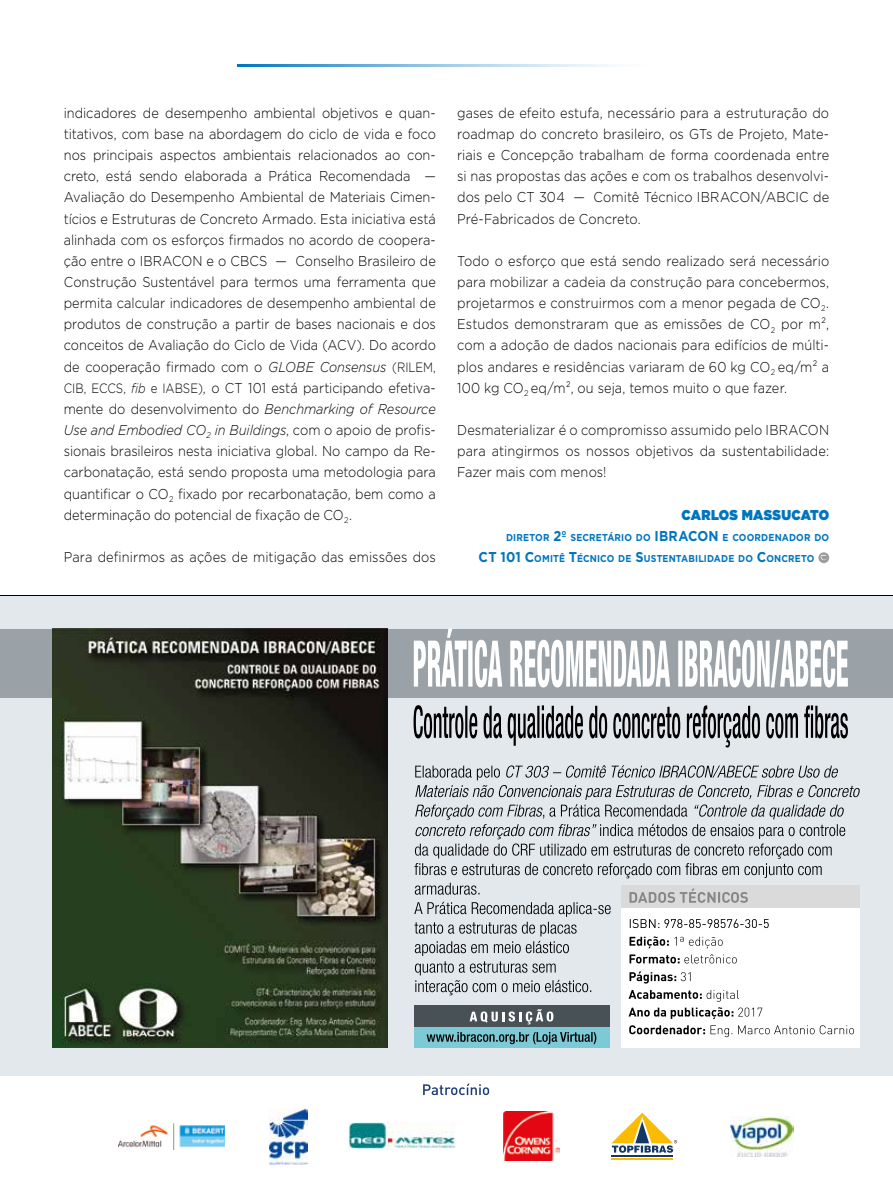
<style>
.page{position:relative;width:893px;height:1191px;background:#fff}
.page>*{position:absolute;margin:0;border:0;box-sizing:border-box;transform-origin:0 0}
.t1{font:300 14.25px/21.1px "Gotham";letter-spacing:.005em;color:#000;text-align:justify;scale:.9 1}
.t2{font:900 14.25px "Gotham";letter-spacing:.02em;color:#0075bf;scale:.9 1}
.t3{font:700 10.05px/21.1px "Gotham";letter-spacing:.015em;color:#0075bf;scale:.9 1}
.s1{font-style:italic}
.s2{font-size:13.5px}
.s3{font-style:italic;font-size:13.5px}
.s4{font-size:14.25px}
</style>
<div class="page">
<div style="left:0;top:596px;width:893px;height:595px;background:#e3e8ec"></div>
<div style="left:0;top:629px;width:893px;height:68px;background:#9aa2a7"></div>
<div style="left:0;top:1076px;width:893px;height:115px;background:#fff"></div>
<svg style="left:423px;top:1083px;width:66px;height:12px"></svg>
<img style="left:53px;top:628px;width:334px;height:419px">
<svg style="left:414px;top:629px;width:434px;height:58px"></svg>
<svg style="left:414px;top:705px;width:434px;height:42px"></svg>
<div style="left:621px;top:885px;width:239px;height:162px;background:#fff"></div>
<svg style="left:414px;top:765px;width:446px;height:236px"></svg>
<svg style="left:629px;top:1007px;width:133px;height:12px"></svg>
<svg style="left:629px;top:1025px;width:225px;height:12px"></svg>
<div style="left:414px;top:1006px;width:195px;height:41px;background:#7dcad6"></div>
<div style="left:414px;top:1006px;width:195px;height:21px;background:#485156"></div>
<svg style="left:470px;top:1009px;width:83px;height:15px"></svg>
<svg style="left:427px;top:1032px;width:169px;height:12px"></svg>
<img style="left:270px;top:1108px;width:38px;height:56px">
<img style="left:348px;top:1122px;width:108px;height:27px">
<img style="left:503px;top:1112px;width:57px;height:48px">
<img style="left:730px;top:1116px;width:64px;height:40px">
<img style="left:119px;top:1123px;width:106px;height:26px">
<svg style="left:612px;top:1112px;width:65px;height:40px"></svg>
<hr style="left:612px;top:1154px;width:61px;height:2px;background:#143866">
<hr style="left:612px;top:1158px;width:61px;height:2px;background:#fabb00">
<div style="left:818px;top:552px;width:11px;height:11px;background:#9d9c9c;border-radius:50%"></div>
<svg style="left:821px;top:555px;width:5px;height:5px"></svg>
<hr style="left:237px;top:64px;width:419px;height:2px;background:#0075bf">
<hr style="left:0;top:595px;width:893px;height:1px;background:#000">
<p class="t1" style="left:64px;top:102px;width:415px">indicadores de desempenho ambiental objetivos e quan&shy;titativos, com base na abordagem do ciclo de vida e foco nos principais aspectos ambientais relacionados ao con&shy;creto, está sendo elaborada a Prática Recomendada — Avaliação do Desempenho Ambiental de Materiais Cimen&shy;tícios e Estruturas de Concreto Armado. Esta iniciativa está alinhada com os esforços firmados no acordo de coopera&shy;ção entre o IBRACON e o CBCS — Conselho Brasileiro de Construção Sustentável para termos uma ferramenta que permita calcular indicadores de desempenho ambiental de produtos de construção a partir de bases nacionais e dos conceitos de Avaliação do Ciclo de Vida (ACV). Do acordo de cooperação firmado com o <span class="s1">GLOBE Consensus</span> <span class="s2">(RILEM, CIB, ECCS,</span> <span class="s3">fib</span> <span class="s2">e IABSE)</span>, o CT 101 está participando efetiva&shy;mente do desenvolvimento do <span class="s1">Benchmarking of Resource Use and Embodied CO</span><sub>2</sub> <span class="s1">in Buildings</span>, com o apoio de profis&shy;sionais brasileiros nesta iniciativa global. No campo da Re&shy;carbonatação, está sendo proposta uma metodologia para quantificar o CO<sub>2</sub> fixado por recarbonatação, bem como a determinação do potencial de fixação de CO<sub>2</sub>.</p>
<p class="t1" style="left:64px;top:546px;width:415px">Para definirmos as ações de mitigação das emissões dos</p>
<p class="t1" style="left:457px;top:102px;width:415px">gases de efeito estufa, necessário para a estruturação do roadmap do concreto brasileiro, os GTs de Projeto, Mate&shy;riais e Concepção trabalham de forma coordenada entre si nas propostas das ações e com os trabalhos desenvolvi&shy;dos pelo CT 304 — Comitê Técnico IBRACON/ABCIC de Pré-Fabricados de Concreto.</p>
<p class="t1" style="left:457px;top:250px;width:415px">Todo o esforço que está sendo realizado será necessário para mobilizar a cadeia da construção para concebermos, projetarmos e construirmos com a menor pegada de CO<sub>2</sub>.<br>Estudos demonstraram que as emissões de CO<sub>2</sub> por m², com a adoção de dados nacionais para edifícios de múlti&shy;plos andares e residências variaram de 60 kg CO<sub>2</sub> eq/m² a 100 kg CO<sub>2</sub> eq/m², ou seja, temos muito o que fazer.</p>
<p class="t1" style="left:457px;top:419px;width:415px">Desmaterializar é o compromisso assumido pelo IBRACON para atingirmos os nossos objetivos da sustentabilidade:<br>Fazer mais com menos!</p>
<p class="t2" style="left:682px;top:504px;width:165px">CARLOS MASSUCATO</p>
<p class="t3" style="left:479px;top:527px;width:391px;text-indent:27px">DIRETOR <span class="s4">2º</span> SECRETÁRIO DO <span class="s4">I BRACON</span> E COORDENADOR DO<br><span class="s4">CT 101 C</span>OMITÊ <span class="s4">T</span>ÉCN ICO DE <span class="s4">S</span>USTENTABILIDADE DO <span class="s4">C</span>ONCRETO</p>
</div>
